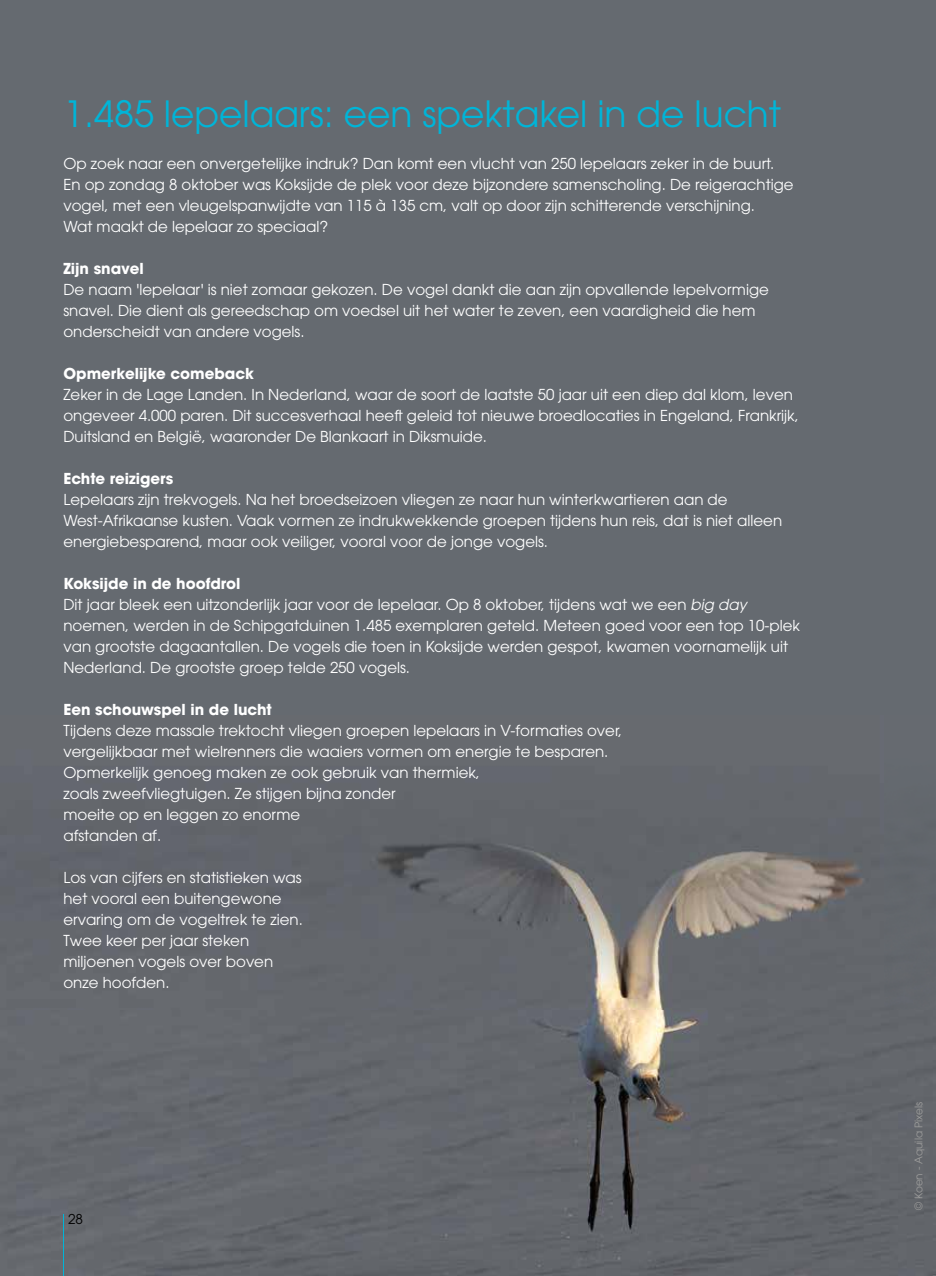
<style>
.page{position:relative;width:936px;height:1276px;background:#fff}
.page>*{position:absolute;margin:0;border:0;box-sizing:border-box;transform-origin:0 0}
.t1{font:36px "ITC Avant Garde Pro";color:#00b5d8}
.t2{font:15px/21px "ITC Avant Garde Pro";color:#fff}
.t3{font:700 15px "ITC Avant Garde Pro";color:#fff}
.t4{font:13.5px "ITC Avant Garde Pro";color:#000}
.t5{font:10.5px "ITC Avant Garde Pro";color:#9d9d9c}
.s1{font-weight:700}
.s2{font-style:italic}
</style>
<div class="page">
<div style="left:0;top:0;width:935px;height:1009px;background:#656a70"></div>
<img style="left:0;top:835px;width:935px;height:441px">
<hr style="left:63px;top:1214px;width:1px;height:62px;background:#00b5d8">
<h1 class="t1" style="left:64px;top:91px;width:718px">1.485 lepelaars: een spektakel in de lucht</h1>
<p class="t2" style="left:63px;top:153px;width:731px">Op zoek naar een onvergetelijke indruk? Dan komt een vlucht van 250 lepelaars zeker in de buurt.<br>En op zondag 8 oktober was Koksijde de plek voor deze bijzondere samenscholing. De reigerachtige vogel, met een vleugelspanwijdte van 115 à 135 cm, valt op door zijn schitterende verschijning.<br>Wat maakt de lepelaar zo speciaal?</p>
<p class="t3" style="left:63px;top:258px;width:82px">Zijn snavel</p>
<p class="t2" style="left:63px;top:279px;width:707px">De naam 'lepelaar' is niet zomaar gekozen. De vogel dankt die aan zijn opvallende lepelvormige snavel. Die dient als gereedschap om voedsel uit het water te zeven, een vaardigheid die hem onderscheidt van andere vogels.</p>
<p class="t3" style="left:63px;top:363px;width:192px">Opmerkelijke comeback</p>
<p class="t2" style="left:63px;top:384px;width:737px">Zeker in de Lage Landen. In Nederland, waar de soort de laatste 50 jaar uit een diep dal klom, leven ongeveer 4.000 paren. Dit succesverhaal heeft geleid tot nieuwe broedlocaties in Engeland, Frankrijk,<br>Duitsland en België, waaronder De Blankaart in Diksmuide.</p>
<p class="t3" style="left:63px;top:468px;width:111px">Echte reizigers</p>
<p class="t2" style="left:63px;top:489px;width:720px">Lepelaars zijn trekvogels. Na het broedseizoen vliegen ze naar hun winterkwartieren aan de<br>West-Afrikaanse kusten. Vaak vormen ze indrukwekkende groepen tijdens hun reis, dat is niet alleen energiebesparend, maar ook veiliger, vooral voor de jonge vogels.</p>
<p class="t2" style="left:63px;top:573px;width:738px"><span class="s1">Koksijde in de hoofdrol<br></span>Dit jaar bleek een uitzonderlijk jaar voor de lepelaar. Op 8 oktober, tijdens wat we een <span class="s2">big day </span>noemen, werden in de Schipgatduinen 1.485 exemplaren geteld. Meteen goed voor een top 10-plek van grootste dagaantallen. De vogels die toen in Koksijde werden gespot, kwamen voornamelijk uit Nederland. De grootste groep telde 250 vogels.</p>
<p class="t3" style="left:63px;top:699px;width:210px">Een schouwspel in de lucht</p>
<p class="t2" style="left:63px;top:720px;width:560px">Tijdens deze massale trektocht vliegen groepen lepelaars in V-formaties over, vergelijkbaar met wielrenners die waaiers vormen om energie te besparen.<br>Opmerkelijk genoeg maken ze ook gebruik van thermiek,<br>zoals zweefvliegtuigen. Ze stijgen bijna zonder<br>moeite op en leggen zo enorme<br>afstanden af.</p>
<p class="t2" style="left:63px;top:867px;width:241px">Los van cijfers en statistieken was het vooral een buitengewone ervaring om de vogeltrek te zien.<br>Twee keer per jaar steken miljoenen vogels over boven onze hoofden.</p>
<p class="t4" style="left:68px;top:1211px;width:16px">28</p>
<p class="t5" style="left:912px;top:1209px;width:109px;rotate:-90deg">© Koen - Aquila Pixels</p>
</div>
